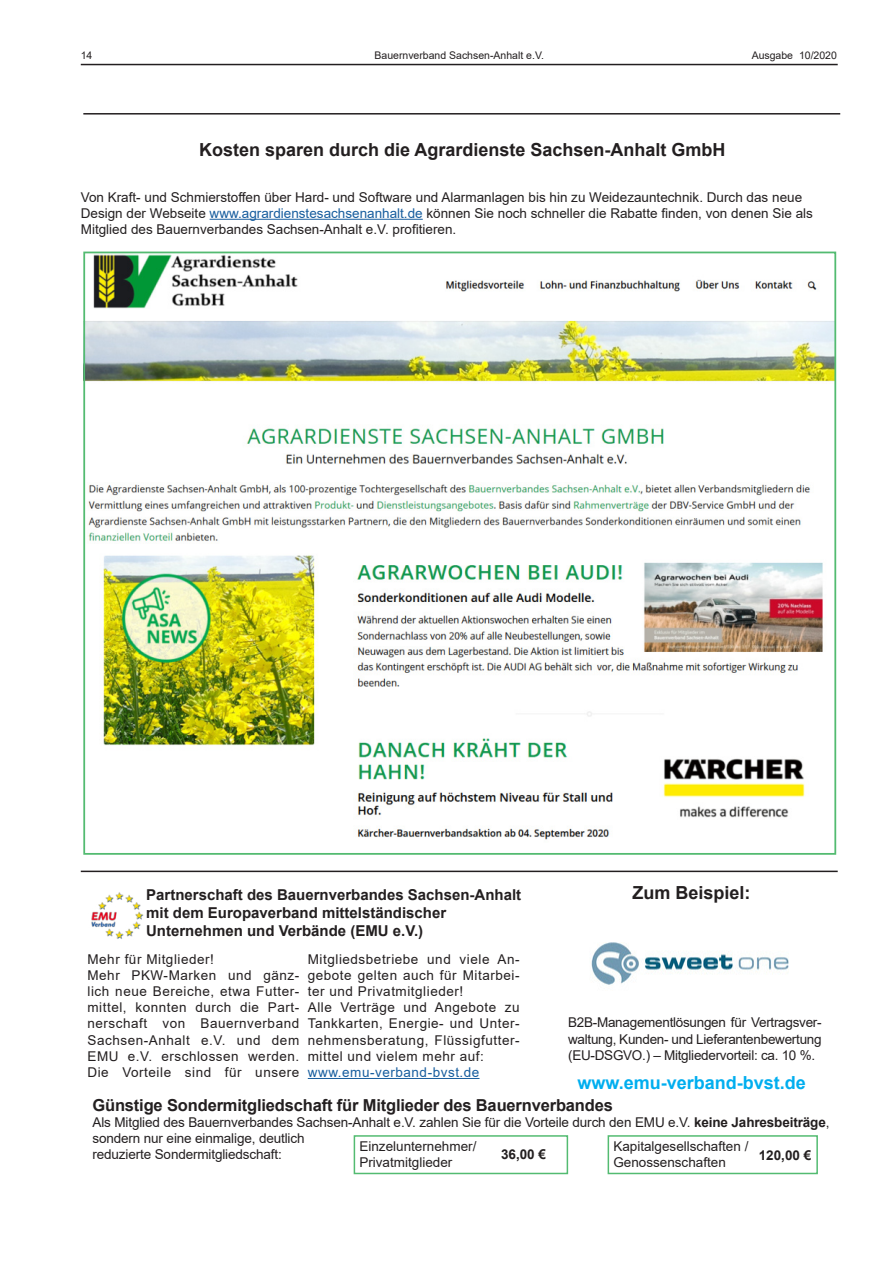
<style>
.page{position:relative;width:893px;height:1263px;background:#fff}
.page>*{position:absolute;margin:0;border:0;box-sizing:border-box;transform-origin:0 0}
.t1{font:700 18px "Arial";color:#231f20}
.t2{font:700 18px "Arial";color:#00aeef}
.t3{font:700 16.5px "Arial";letter-spacing:-.01em;color:#231f20}
.t4{font:700 15px/18px "Arial";color:#231f20}
.t5{font:13.5px/16.2px "Arial";color:#231f20}
.t6{font:13.5px/16.2px "Arial";letter-spacing:.04em;color:#231f20}
.t7{font:13.5px "Arial";letter-spacing:.04em;color:#175d9e}
.t8{font:700 13.5px "Arial";color:#231f20}
.t9{font:10.5px "Arial";color:#231f20}
.s1{color:#175d9e}
.s2{font-weight:700}
</style>
<div class="page">
<hr style="left:81px;top:64px;width:757px;height:1px;background:#231f20">
<hr style="left:83px;top:113px;width:757px;height:2px;background:#231f20">
<hr style="left:81px;top:871px;width:757px;height:1px;background:#231f20">
<hr style="left:308px;top:1078px;width:171px;height:1px;background:#175d9e">
<img style="left:91px;top:892px;width:53px;height:47px">
<hr style="left:210px;top:219px;width:213px;height:1px;background:#175d9e">
<img style="left:86px;top:255px;width:747px;height:286px">
<div style="left:354px;top:1135px;width:214px;height:39px;border:1px solid #53bb71"></div>
<div style="left:608px;top:1135px;width:210px;height:39px;border:1px solid #53bb71"></div>
<img style="left:591px;top:942px;width:198px;height:43px">
<img style="left:103px;top:555px;width:720px;height:285px">
<p class="t9" style="left:81px;top:51px;width:13px">14</p>
<p class="t9" style="left:374px;top:51px;width:171px">Bauernverband Sachsen-Anhalt e.V.</p>
<p class="t9" style="left:752px;top:52px;width:87px">Ausgabe 10/2020</p>
<h1 class="t1" style="left:199px;top:143px;width:528px">Kosten sparen durch die Agrardienste Sachsen-Anhalt GmbH</h1>
<p class="t5" style="left:81px;top:189px;width:734px">Von Kraft- und Schmierstoffen über Hard- und Software und Alarmanlagen bis hin zu Weidezauntechnik. Durch das neue<br>Design der Webseite <span class="s1">www.agrardienstesachsenanhalt.de</span> können Sie noch schneller die Rabatte finden, von denen Sie als<br>Mitglied des Bauernverbandes Sachsen-Anhalt e.V. profitieren.</p>
<p class="t4" style="left:146px;top:887px;width:377px">Partnerschaft des Bauernverbandes Sachsen-Anhalt mit dem Europaverband mittelständischer<br>Unternehmen und Verbände (EMU e.V.)</p>
<p class="t6" style="left:87px;top:952px;width:213px">Mehr für Mitglieder!<br>Mehr PKW-Marken und gänz&shy;lich neue Bereiche, etwa Futter&shy;mittel, konnten durch die Part&shy;nerschaft von Bauernverband<br>Sachsen-Anhalt e.V. und dem<br>EMU e.V. erschlossen werden.<br>Die Vorteile sind für unsere</p>
<p class="t6" style="left:308px;top:952px;width:213px">Mitgliedsbetriebe und viele An&shy;gebote gelten auch für Mitarbei&shy;ter und Privatmitglieder!<br>Alle Verträge und Angebote zu<br>Tankkarten, Energie- und Unter&shy;nehmensberatung, Flüssigfutter&shy;mittel und vielem mehr auf:</p>
<p class="t7" style="left:308px;top:1067px;width:173px">www.emu-verband-bvst.de</p>
<h1 class="t1" style="left:633px;top:886px;width:120px">Zum Beispiel:</h1>
<p class="t5" style="left:568px;top:1016px;width:255px;text-align:justify">B2B-Managementlösungen für Vertragsver&shy;waltung, Kunden- und Lieferantenbewertung (EU-DSGVO.) – Mitgliedervorteil: ca. 10 %.</p>
<h1 class="t2" style="left:577px;top:1076px;width:230px">www.emu-verband-bvst.de</h1>
<p class="t3" style="left:92px;top:1099px;width:522px">Günstige Sondermitgliedschaft für Mitglieder des Bauernverbandes</p>
<p class="t5" style="left:92px;top:1115px;width:738px">Als Mitglied des Bauernverbandes Sachsen-Anhalt e.V. zahlen Sie für die Vorteile durch den EMU e.V. <span class="s2">keine Jahresbeiträge</span>, sondern nur eine einmalige, deutlich<br>reduzierte Sondermitgliedschaft:</p>
<p class="t5" style="left:359px;top:1139px;width:119px">Einzelunternehmer/<br>Privatmitglieder</p>
<p class="t5" style="left:613px;top:1139px;width:137px">Kapitalgesellschaften /<br>Genossenschaften</p>
<p class="t8" style="left:501px;top:1149px;width:47px">36,00 €</p>
<p class="t8" style="left:759px;top:1150px;width:54px">120,00 €</p>
</div>
